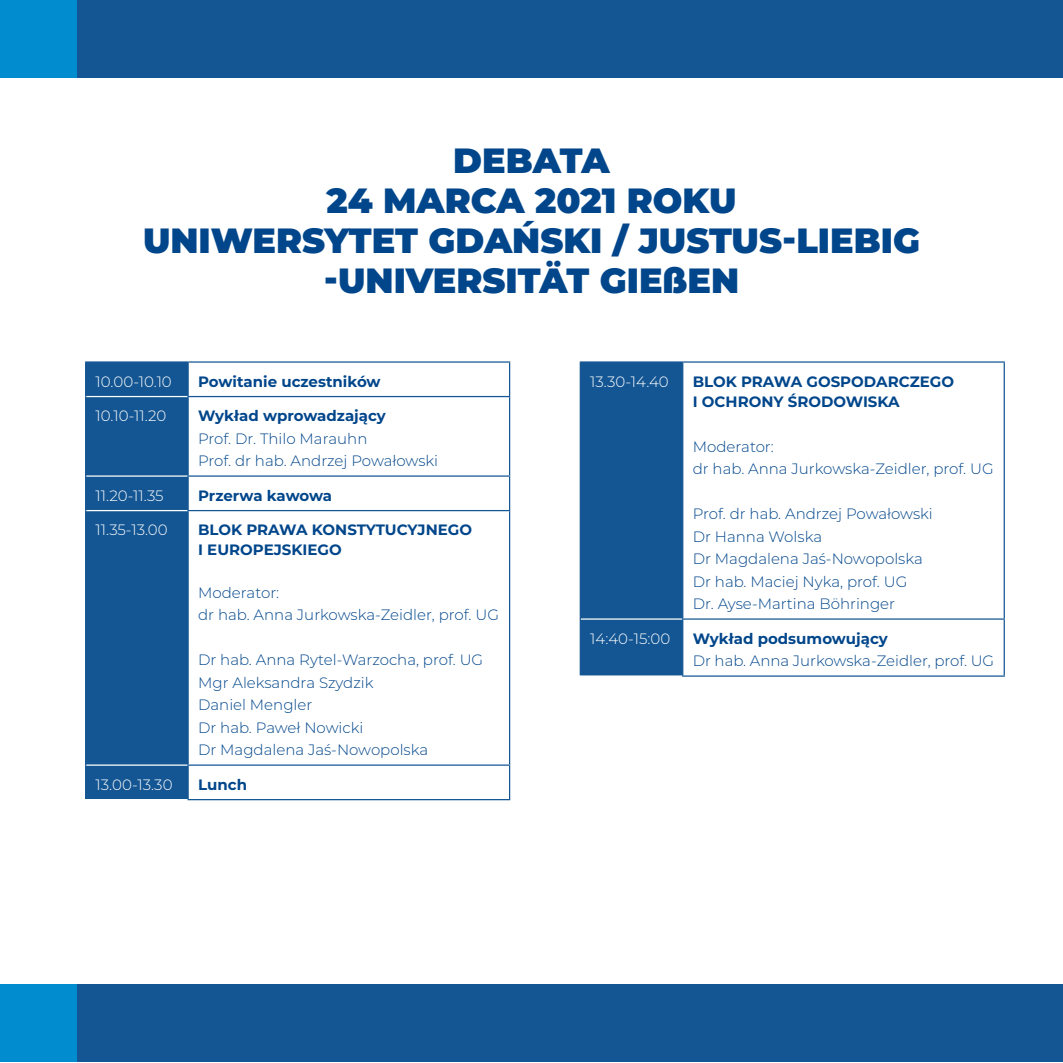
<style>
.page{position:relative;width:1063px;height:1063px;background:#fff}
.page>*{position:absolute;margin:0;border:0;box-sizing:border-box;transform-origin:0 0}
.t1{font:900 35px/40px "Montserrat";color:#01468b;text-align:center}
.t2{font:300 15px/22.5px "Montserrat";color:#01468b}
.t3{font:700 15px/20px "Montserrat";color:#01468b}
.t4{font:300 15px "Montserrat";color:#fff}
</style>
<div class="page">
<div style="left:0;top:0;width:78px;height:78px;background:#008cce"></div>
<div style="left:78px;top:0;width:985px;height:78px;background:#145693"></div>
<div style="left:0;top:984px;width:78px;height:78px;background:#008cce"></div>
<div style="left:78px;top:984px;width:985px;height:78px;background:#145693"></div>
<div style="left:86px;top:363px;width:101px;height:436px;background:#145693"></div>
<hr style="left:188px;top:361px;width:322px;height:2px;background:#145693">
<hr style="left:509px;top:363px;width:1px;height:33px;background:#145693">
<hr style="left:187px;top:396px;width:323px;height:1px;background:#145693">
<hr style="left:509px;top:397px;width:1px;height:78px;background:#145693">
<hr style="left:187px;top:475px;width:323px;height:2px;background:#145693">
<hr style="left:509px;top:477px;width:1px;height:33px;background:#145693">
<hr style="left:187px;top:510px;width:323px;height:1px;background:#145693">
<hr style="left:509px;top:511px;width:1px;height:253px;background:#145693">
<hr style="left:187px;top:764px;width:323px;height:2px;background:#145693">
<hr style="left:509px;top:766px;width:1px;height:33px;background:#145693">
<hr style="left:187px;top:799px;width:323px;height:1px;background:#145693">
<hr style="left:85px;top:361px;width:103px;height:2px;background:#145693">
<hr style="left:85px;top:363px;width:1px;height:34px;background:#145693">
<hr style="left:187px;top:363px;width:2px;height:33px;background:#145693">
<hr style="left:85px;top:397px;width:1px;height:79px;background:#145693">
<hr style="left:187px;top:397px;width:2px;height:78px;background:#145693">
<hr style="left:85px;top:476px;width:1px;height:35px;background:#145693">
<hr style="left:187px;top:477px;width:2px;height:33px;background:#145693">
<hr style="left:85px;top:511px;width:1px;height:254px;background:#145693">
<hr style="left:187px;top:511px;width:2px;height:253px;background:#145693">
<hr style="left:85px;top:765px;width:1px;height:34px;background:#145693">
<hr style="left:187px;top:766px;width:2px;height:33px;background:#145693">
<hr style="left:86px;top:396px;width:101px;height:1px;background:#fff">
<hr style="left:86px;top:475px;width:101px;height:2px;background:#fff">
<hr style="left:86px;top:510px;width:101px;height:1px;background:#fff">
<hr style="left:86px;top:764px;width:101px;height:2px;background:#fff">
<div style="left:581px;top:363px;width:101px;height:312px;background:#145693"></div>
<hr style="left:683px;top:361px;width:322px;height:2px;background:#145693">
<hr style="left:1004px;top:363px;width:1px;height:255px;background:#145693">
<hr style="left:682px;top:618px;width:323px;height:2px;background:#145693">
<hr style="left:1004px;top:620px;width:1px;height:55px;background:#145693">
<hr style="left:682px;top:675px;width:323px;height:2px;background:#145693">
<hr style="left:580px;top:361px;width:103px;height:2px;background:#145693">
<hr style="left:580px;top:363px;width:1px;height:256px;background:#145693">
<hr style="left:682px;top:363px;width:1px;height:255px;background:#145693">
<hr style="left:580px;top:619px;width:1px;height:56px;background:#145693">
<hr style="left:682px;top:620px;width:1px;height:55px;background:#145693">
<hr style="left:581px;top:618px;width:101px;height:2px;background:#fff">
<h1 class="t1" style="left:143px;top:138px;width:778px">DEBATA<br>24 MARCA 2021 ROKU<br>UNIWERSYTET GDAŃSKI / JUSTUS-LIEBIG -UNIVERSITÄT GIESEN</h1>
<p class="t4" style="left:96px;top:371px;width:78px">10.00-10.10</p>
<p class="t3" style="left:198px;top:370px;width:184px">Powitanie uczestników</p>
<p class="t4" style="left:96px;top:406px;width:72px">10.10-11.20</p>
<p class="t3" style="left:198px;top:405px;width:189px">Wykład wprowadzający</p>
<p class="t2" style="left:198px;top:427px;width:242px">Prof. Dr. Thilo Marauhn<br>Prof. dr hab. Andrzej Powałowski</p>
<p class="t4" style="left:96px;top:485px;width:69px">11.20-11.35</p>
<p class="t3" style="left:198px;top:485px;width:136px">Przerwa kawowa</p>
<p class="t4" style="left:96px;top:520px;width:74px">11.35-13.00</p>
<p class="t3" style="left:198px;top:519px;width:275px">BLOK PRAWA KONSTYTUCYJNEGO<br>I EUROPEJSKIEGO</p>
<p class="t2" style="left:198px;top:581px;width:302px">Moderator:<br>dr hab. Anna Jurkowska-Zeidler, prof. UG</p>
<p class="t2" style="left:198px;top:648px;width:287px">Dr hab. Anna Rytel-Warzocha, prof. UG<br>Mgr Aleksandra Szydzik<br>Daniel Mengler<br>Dr hab. Paweł Nowicki<br>Dr Magdalena Jaś-Nowopolska</p>
<p class="t4" style="left:96px;top:774px;width:78px">13.00-13.30</p>
<p class="t3" style="left:198px;top:774px;width:50px">Lunch</p>
<p class="t4" style="left:590px;top:371px;width:80px">13.30-14.40</p>
<p class="t3" style="left:693px;top:370px;width:263px">BLOK PRAWA GOSPODARCZEGO<br>I OCHRONY ŚRODOWISKA</p>
<p class="t2" style="left:693px;top:435px;width:302px">Moderator:<br>dr hab. Anna Jurkowska-Zeidler, prof. UG</p>
<p class="t2" style="left:693px;top:502px;width:242px">Prof. dr hab. Andrzej Powałowski<br>Dr Hanna Wolska<br>Dr Magdalena Jaś-Nowopolska<br>Dr hab. Maciej Nyka, prof. UG<br>Dr. Ayse-Martina Böhringer</p>
<p class="t4" style="left:590px;top:628px;width:81px">14:40-15:00</p>
<p class="t3" style="left:693px;top:627px;width:197px">Wykład podsumowujący</p>
<p class="t2" style="left:693px;top:649px;width:303px">Dr hab. Anna Jurkowska-Zeidler, prof. UG</p>
</div>
